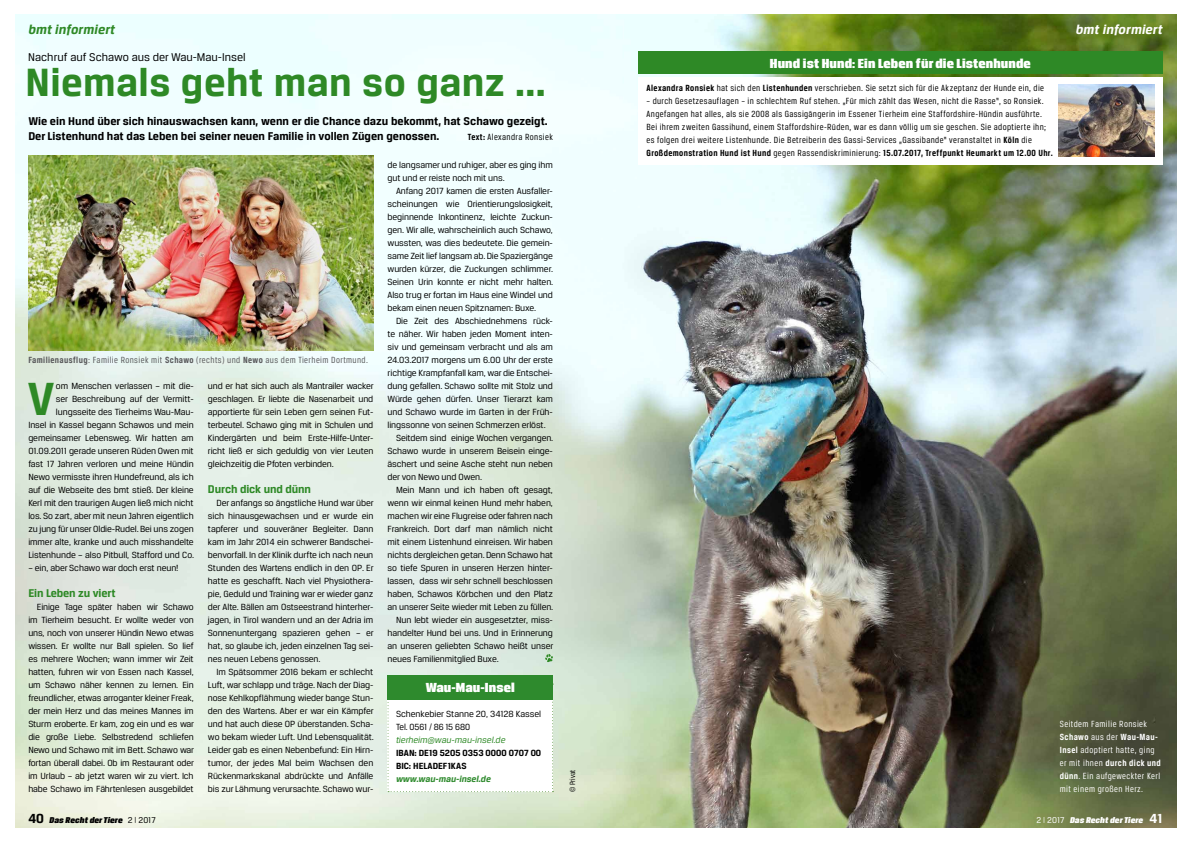
<style>
.page{position:relative;width:1191px;height:842px;background:#fff}
.page>*{position:absolute;margin:0;border:0;box-sizing:border-box;transform-origin:0 0}
.t1{font:700 49.5px "Breuer Text";color:#2e8926}
.t2{font:700 42px "Breuer Text";letter-spacing:.01em;color:#2e8926}
.t3{font:14px "Breuer Headline";letter-spacing:.01em;color:#fff}
.t4{font:italic 700 14px "Breuer Text";letter-spacing:.01em;color:#2e8926}
.t5{font:italic 700 14px "Breuer Text";letter-spacing:.01em;color:#fff}
.t6{font:700 12px/15px "Breuer Text";color:#000}
.t7{font:12px "Breuer Text";color:#000}
.t8{font:700 12px "Breuer Text";letter-spacing:-.01em;color:#2e8926}
.t9{font:9.5px/13px "Breuer Text";letter-spacing:-.01em;color:#000;text-align:justify}
.t10{font:9.5px/13px "Breuer Condensed";letter-spacing:.035em;color:#000;scale:1.05 1}
.t11{font:9.5px/13px "Breuer Condensed";letter-spacing:.04em;color:#fff;scale:1.05 1}
.t12{font:9.5px "Breuer Condensed";letter-spacing:.04em;color:#58585a;scale:1.05 1}
.t13{font:700 9.5px/13px "Breuer Text";letter-spacing:.005em;color:#000}
.t14{font:italic 9.5px "Breuer Text";letter-spacing:-.005em;color:#2e8926}
.t15{font:italic 700 9.5px "Breuer Text";color:#2e8a2d}
.t16{font:italic 9px "Breuer Headline";letter-spacing:.01em;color:#000}
.t17{font:italic 9px "Breuer Headline";letter-spacing:.01em;color:#fff}
.t18{font:8px "Breuer Condensed";color:#000;scale:1.05 1}
.s1{font-weight:700}
.s2{font-family:"Breuer Text";font-weight:700;font-style:normal;font-size:14px}
.s3{font-family:"Breuer Text";font-style:normal}
.s4{font-family:"Breuer Text";font-style:normal;font-size:7.3px}
</style>
<div class="page">
<img style="left:624px;top:14px;width:552px;height:814px">
<img style="left:15px;top:14px;width:609px;height:814px">
<svg style="left:387px;top:700px;width:166px;height:92px"></svg>
<div style="left:387px;top:675px;width:166px;height:25px;background:#2e8a2d"></div>
<svg style="left:545px;top:654px;width:8px;height:8px"></svg>
<img style="left:28px;top:155px;width:345px;height:195px">
<div style="left:638px;top:77px;width:524px;height:88px;background:#fff"></div>
<div style="left:638px;top:51px;width:524px;height:23px;background:#2e8926"></div>
<img style="left:1058px;top:85px;width:96px;height:71px">
<h3 class="t4" style="left:28px;top:21px;width:88px">bmt informiert</h3>
<p class="t7" style="left:28px;top:51px;width:219px">Nachruf auf Schawo aus der Wau-Mau-Insel</p>
<h2 class="t2" style="left:26px;top:59px;width:522px">Niemals geht man so ganz ...</h2>
<p class="t6" style="left:28px;top:113px;width:521px">Wie ein Hund über sich hinauswachsen kann, wenn er die Chance dazu bekommt, hat Schawo gezeigt.<br>Der Listenhund hat das Leben bei seiner neuen Familie in vollen Zügen genossen.</p>
<p class="t10" style="left:468px;top:130px;width:82px"><span class="s1">Text:</span> Alexandra Ronsiek</p>
<p class="t12" style="left:28px;top:355px;width:325px"><span class="s1">Familienausflug</span>: Familie Ronsiek mit <span class="s1">Schawo</span> (rechts) und <span class="s1">Newo</span> aus dem Tierheim Dortmund.</p>
<p class="t9" style="left:28px;top:379px;width:167px;text-align:right">om Menschen verlassen – mit die-<br>ser Beschreibung auf der Vermitt&shy;lungsseite des Tierheims Wau-Mau-<br>Insel in Kassel begann Schawos und mein gemeinsamer Lebensweg. Wir hatten am 01.09.2011 gerade unseren Rüden Owen mit fast 17 Jahren verloren und meine Hündin Newo vermisste ihren Hundefreund, als ich auf die Webseite des bmt stieß. Der kleine Kerl mit den traurigen Augen ließ mich nicht los. So zart, aber mit neun Jahren eigentlich zu jung für unser Oldie-Rudel. Bei uns zogen immer alte, kranke und auch misshandelte Listenhunde – also Pitbull, Stafford und Co.</p>
<p class="t9" style="left:28px;top:561px;width:152px">– ein, aber Schawo war doch erst neun!</p>
<p class="t8" style="left:28px;top:586px;width:89px">Ein Leben zu viert</p>
<p class="t9" style="left:28px;top:600px;width:167px;text-indent:9px">Einige Tage später haben wir Schawo im Tierheim besucht. Er wollte weder von uns, noch von unserer Hündin Newo etwas wissen. Er wollte nur Ball spielen. So lief es mehrere Wochen; wann immer wir Zeit hatten, fuhren wir von Essen nach Kassel, um Schawo näher kennen zu lernen. Ein freundlicher, etwas arroganter kleiner Freak, der mein Herz und das meines Mannes im Sturm eroberte. Er kam, zog ein und es war die große Liebe. Selbstredend schliefen Newo und Schawo mit im Bett. Schawo war fortan überall dabei. Ob im Restaurant oder im Urlaub – ab jetzt waren wir zu viert. Ich habe Schawo im Fährtenlesen ausgebildet</p>
<h1 class="t1" style="left:28px;top:371px;width:28px">V</h1>
<p class="t16" style="left:28px;top:815px;width:129px"><span class="s2">40</span> Das Recht der Tiere <span class="s3">2</span> <span class="s4">|</span> <span class="s3">2017</span></p>
<p class="t9" style="left:208px;top:379px;width:167px">und er hat sich auch als Mantrailer wacker geschlagen. Er liebte die Nasenarbeit und apportierte für sein Leben gern seinen Fut&shy;terbeutel. Schawo ging mit in Schulen und Kindergärten und beim Erste-Hilfe-Unter&shy;richt ließ er sich geduldig von vier Leuten gleichzeitig die Pfoten verbinden.</p>
<p class="t8" style="left:208px;top:482px;width:104px">Durch dick und dünn</p>
<p class="t9" style="left:208px;top:496px;width:167px;text-indent:9px">Der anfangs so ängstliche Hund war über sich hinausgewachsen und er wurde ein tapferer und souveräner Begleiter. Dann kam im Jahr 2014 ein schwerer Bandschei&shy;benvorfall. In der Klinik durfte ich nach neun Stunden des Wartens endlich in den OP. Er hatte es geschafft. Nach viel Physiothera&shy;pie, Geduld und Training war er wieder ganz der Alte. Bällen am Ostseestrand hinterher&shy;jagen, in Tirol wandern und an der Adria im Sonnenuntergang spazieren gehen – er hat, so glaube ich, jeden einzelnen Tag sei&shy;nes neuen Lebens genossen.</p>
<p class="t9" style="left:208px;top:665px;width:167px;text-indent:9px">Im Spätsommer 2016 bekam er schlecht Luft, war schlapp und träge. Nach der Diag&shy;nose Kehlkopflähmung wieder bange Stun&shy;den des Wartens. Aber er war ein Kämpfer und hat auch diese OP überstanden. Scha&shy;wo bekam wieder Luft. Und Lebensqualität.<br>Leider gab es einen Nebenbefund: Ein Hirn&shy;tumor, der jedes Mal beim Wachsen den Rückenmarkskanal abdrückte und Anfälle bis zur Lähmung verursachte. Schawo wur-</p>
<p class="t9" style="left:387px;top:158px;width:167px">de langsamer und ruhiger, aber es ging ihm gut und er reiste noch mit uns.</p>
<p class="t9" style="left:387px;top:184px;width:167px;text-indent:9px">Anfang 2017 kamen die ersten Ausfaller&shy;scheinungen wie Orientierungslosigkeit, beginnende Inkontinenz, leichte Zuckun&shy;gen. Wir alle, wahrscheinlich auch Schawo, wussten, was dies bedeutete. Die gemein&shy;same Zeit lief langsam ab. Die Spaziergänge wurden kürzer, die Zuckungen schlimmer.<br>Seinen Urin konnte er nicht mehr halten.<br>Also trug er fortan im Haus eine Windel und bekam einen neuen Spitznamen: Buxe.</p>
<p class="t9" style="left:396px;top:314px;width:158px">Die Zeit des Abschiednehmens rück-</p>
<p class="t9" style="left:387px;top:327px;width:167px">te näher. Wir haben jeden Moment inten-</p>
<p class="t9" style="left:387px;top:340px;width:167px">siv und gemeinsam verbracht und als am</p>
<p class="t9" style="left:387px;top:353px;width:167px">24.03.2017 morgens um 6.00 Uhr der erste</p>
<p class="t9" style="left:387px;top:366px;width:167px">richtige Krampfanfall kam, war die Entschei-</p>
<p class="t9" style="left:387px;top:379px;width:167px">dung gefallen. Schawo sollte mit Stolz und</p>
<p class="t9" style="left:387px;top:392px;width:167px">Würde gehen dürfen. Unser Tierarzt kam</p>
<p class="t9" style="left:387px;top:405px;width:167px">und Schawo wurde im Garten in der Früh-</p>
<p class="t9" style="left:387px;top:418px;width:160px">lingssonne von seinen Schmerzen erlöst.</p>
<p class="t9" style="left:396px;top:431px;width:159px">Seitdem sind einige Wochen vergangen.</p>
<p class="t9" style="left:387px;top:444px;width:167px">Schawo wurde in unserem Beisein einge-</p>
<p class="t9" style="left:387px;top:457px;width:167px">äschert und seine Asche steht nun neben</p>
<p class="t9" style="left:387px;top:470px;width:96px">der von Newo und Owen.</p>
<p class="t9" style="left:396px;top:483px;width:158px">Mein Mann und ich haben oft gesagt,</p>
<p class="t9" style="left:387px;top:496px;width:167px">wenn wir einmal keinen Hund mehr haben,</p>
<p class="t9" style="left:387px;top:509px;width:167px">machen wir eine Flugreise oder fahren nach</p>
<p class="t9" style="left:387px;top:522px;width:167px">Frankreich. Dort darf man nämlich nicht</p>
<p class="t9" style="left:387px;top:535px;width:167px">mit einem Listenhund einreisen. Wir haben</p>
<p class="t9" style="left:387px;top:548px;width:167px">nichts dergleichen getan. Denn Schawo hat</p>
<p class="t9" style="left:387px;top:561px;width:167px">so tiefe Spuren in unseren Herzen hinter-</p>
<p class="t9" style="left:387px;top:574px;width:167px">lassen, dass wir sehr schnell beschlossen</p>
<p class="t9" style="left:387px;top:587px;width:167px">haben, Schawos Körbchen und den Platz</p>
<p class="t9" style="left:387px;top:600px;width:167px">an unserer Seite wieder mit Leben zu füllen.</p>
<p class="t9" style="left:396px;top:613px;width:158px">Nun lebt wieder ein ausgesetzter, miss-</p>
<p class="t9" style="left:387px;top:626px;width:167px">handelter Hund bei uns. Und in Erinnerung</p>
<p class="t9" style="left:387px;top:639px;width:167px">an unseren geliebten Schawo heißt unser</p>
<p class="t9" style="left:387px;top:652px;width:113px">neues Familienmitglied Buxe.</p>
<h3 class="t3" style="left:426px;top:680px;width:91px">Wau-Mau-Insel</h3>
<p class="t9" style="left:396px;top:707px;width:147px">Schenkebier Stanne 20, 34128 Kassel<br>Tel. 0561 / 86 15 680</p>
<p class="t14" style="left:396px;top:735px;width:111px">tierheim@wau-mau-insel.de</p>
<p class="t13" style="left:396px;top:746px;width:147px">IBAN: DE19 5205 0353 0000 0707 00<br>BIC: HELADEF1KAS</p>
<p class="t15" style="left:396px;top:774px;width:96px">www.wau-mau-insel.de</p>
<p class="t18" style="left:568px;top:792px;width:23px;rotate:-90deg">© Privat</p>
<h3 class="t3" style="left:770px;top:56px;width:262px">Hund ist Hund: Ein Leben für die Listenhunde</h3>
<p class="t10" style="left:646px;top:81px;width:380px"><span class="s1">Alexandra Ronsiek</span> hat sich den <span class="s1">Listenhunden</span> verschrieben. Sie setzt sich für die Akzeptanz der Hunde ein, die</p>
<p class="t10" style="left:646px;top:94px;width:388px">– durch Gesetzesauflagen – in schlechtem Ruf stehen. „Für mich zählt das Wesen, nicht die Rasse“, so Ronsiek.<br>Angefangen hat alles, als sie 2008 als Gassigängerin im Essener Tierheim eine Staffordshire-Hündin ausführte.<br>Bei ihrem zweiten Gassihund, einem Staffordshire-Rüden, war es dann völlig um sie geschen. Sie adoptierte ihn; es folgen drei weitere Listenhunde. Die Betreiberin des Gassi-Services „Gassibande“ veranstaltet in <span class="s1">Köln</span> die <span class="s1">Großdemonstration Hund ist Hund</span> gegen Rassendiskriminierung: <span class="s1">15.07.2017, Treffpunkt Heumarkt um 12.00 Uhr.</span></p>
<h3 class="t5" style="left:1076px;top:21px;width:88px">bmt informiert</h3>
<p class="t11" style="left:1059px;top:717px;width:98px">Seitdem Familie Ronsiek<br><span class="s1">Schawo</span> aus der <span class="s1">Wau-Mau-<br>Insel</span> adoptiert hatte, ging er mit ihnen <span class="s1">durch dick und dünn</span>. Ein aufgeweckter Kerl mit einem großen Herz.</p>
<p class="t17" style="left:1036px;top:815px;width:128px"><span class="s3">2</span> <span class="s4">|</span> <span class="s3">2017</span> Das Recht der Tiere <span class="s2">41</span></p>
</div>
